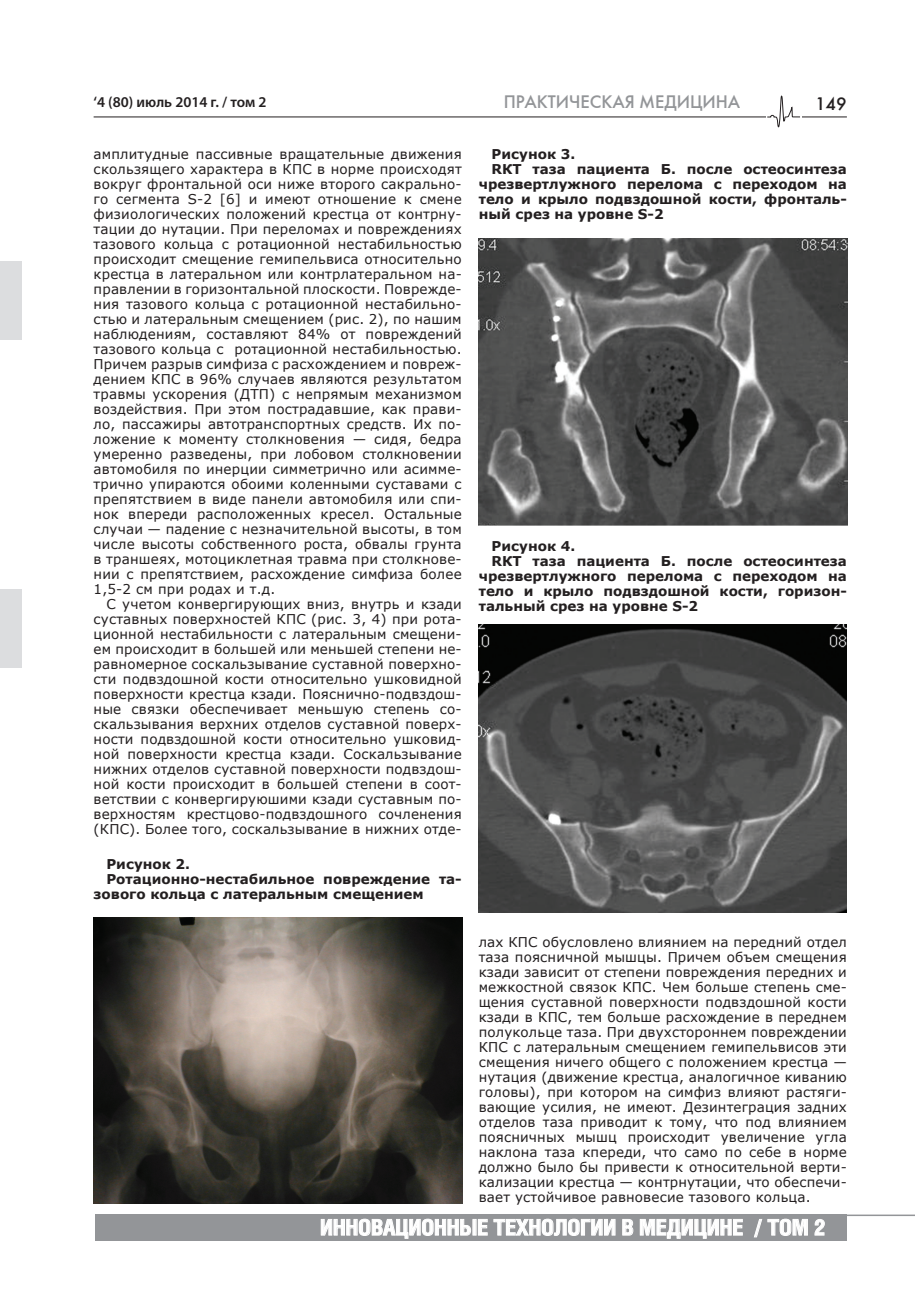
<style>
.page{position:relative;width:915px;height:1297px;background:#fff}
.page>*{position:absolute;margin:0;border:0;box-sizing:border-box;transform-origin:0 0}
.t1{font:700 21.75px "Helios Cond";color:#fff;scale:1.05 1}
.t2{font:18px "Futuris C";color:#939598}
.t3{font:18px "Futuris C";color:#231f20}
.t4{font:600 15px "Myriad Pro";color:#231f20}
.t5{font:13.5px/15px "Verdana";letter-spacing:.01em;color:#231f20;text-align:justify}
.t6{font:700 13.5px "Verdana";color:#231f20}
</style>
<div class="page">
<hr style="left:94px;top:117px;width:752px;height:1px;background:#231f20">
<div style="left:95px;top:1215px;width:751px;height:26px;background:#939598"></div>
<svg style="left:321px;top:1219px;width:166px;height:19px"></svg>
<svg style="left:493px;top:1219px;width:122px;height:17px"></svg>
<svg style="left:622px;top:1219px;width:11px;height:16px"></svg>
<svg style="left:639px;top:1219px;width:103px;height:19px"></svg>
<svg style="left:754px;top:1219px;width:7px;height:18px"></svg>
<svg style="left:767px;top:1218px;width:40px;height:18px"></svg>
<svg style="left:814px;top:1219px;width:10px;height:16px"></svg>
<hr style="left:645px;top:1214px;width:269px;height:2px;background:#939598">
<div style="left:765px;top:95px;width:35px;height:33px;background:#fff"></div>
<svg style="left:767px;top:95px;width:33px;height:32px"></svg>
<div style="left:0;top:589px;width:21px;height:79px;background:#dcdddf"></div>
<div style="left:0;top:261px;width:21px;height:79px;background:#dcdddf"></div>
<img style="left:94px;top:917px;width:368px;height:286px">
<img style="left:478px;top:238px;width:368px;height:287px">
<img style="left:478px;top:624px;width:368px;height:288px">
<p class="t4" style="left:94px;top:92px;width:174px">‘4 (80) июль 2014 г. / том 2</p>
<p class="t5" style="left:94px;top:147px;width:369px">амплитудные пассивные вращательные движения скользящего характера в КПС в норме происходят вокруг фронтальной оси ниже второго сакрально&shy;го сегмента S-2 [6] и имеют отношение к смене физиологических положений крестца от контрну&shy;тации до нутации. При переломах и повреждениях тазового кольца с ротационной нестабильностью происходит смещение гемипельвиса относительно крестца в латеральном или контрлатеральном на&shy;правлении в горизонтальной плоскости. Поврежде&shy;ния тазового кольца с ротационной нестабильно&shy;стью и латеральным смещением (рис. 2), по нашим наблюдениям, составляют 84% от повреждений тазового кольца с ротационной нестабильностью.<br>Причем разрыв симфиза с расхождением и повреж&shy;дением КПС в 96% случаев являются результатом травмы ускорения (ДТП) с непрямым механизмом воздействия. При этом пострадавшие, как прави&shy;ло, пассажиры автотранспортных средств. Их по&shy;ложение к моменту столкновения — сидя, бедра умеренно разведены, при лобовом столкновении автомобиля по инерции симметрично или асимме&shy;трично упираются обоими коленными суставами с препятствием в виде панели автомобиля или спи&shy;нок впереди расположенных кресел. Остальные случаи — падение с незначительной высоты, в том числе высоты собственного роста, обвалы грунта в траншеях, мотоциклетная травма при столкнове&shy;нии с препятствием, расхождение симфиза более 1,5-2 см при родах и т.д.</p>
<p class="t5" style="left:94px;top:597px;width:369px;text-indent:13px">С учетом конвергирующих вниз, внутрь и кзади суставных поверхностей КПС (рис. 3, 4) при рота&shy;ционной нестабильности с латеральным смещени&shy;ем происходит в большей или меньшей степени не&shy;равномерное соскальзывание суставной поверхно&shy;сти подвздошной кости относительно ушковидной поверхности крестца кзади. Пояснично-подвздош&shy;ные связки обеспечивает меньшую степень со&shy;скальзывания верхних отделов суставной поверх&shy;ности подвздошной кости относительно ушковид&shy;ной поверхности крестца кзади. Соскальзывание нижних отделов суставной поверхности подвздош&shy;ной кости происходит в большей степени в соот&shy;ветствии с конвергируюшими кзади суставным по&shy;верхностям крестцово-подвздошного сочленения (КПС). Более того, соскальзывание в нижних отде-</p>
<p class="t6" style="left:106px;top:855px;width:85px">Рисунок 2.</p>
<p class="t6" style="left:106px;top:870px;width:357px">Ротационно-нестабильное повреждение та-</p>
<p class="t6" style="left:94px;top:885px;width:331px">зового кольца с латеральным смещением</p>
<h2 class="t2" style="left:503px;top:91px;width:238px">ПРАКТИЧЕСКАЯ МЕДИЦИНА</h2>
<h2 class="t3" style="left:814px;top:93px;width:33px">149</h2>
<p class="t6" style="left:491px;top:145px;width:85px">Рисунок 3.</p>
<p class="t6" style="left:491px;top:160px;width:357px">RКТ таза пациента Б. после остеосинтеза</p>
<p class="t6" style="left:478px;top:175px;width:369px">чрезвертлужного перелома с переходом на</p>
<p class="t6" style="left:478px;top:190px;width:369px">тело и крыло подвздошной кости, фронталь-</p>
<p class="t6" style="left:478px;top:205px;width:186px">ный срез на уровне S-2</p>
<p class="t6" style="left:491px;top:536px;width:85px">Рисунок 4.</p>
<p class="t6" style="left:491px;top:551px;width:357px">RКТ таза пациента Б. после остеосинтеза</p>
<p class="t6" style="left:478px;top:566px;width:369px">чрезвертлужного перелома с переходом на</p>
<p class="t6" style="left:478px;top:581px;width:369px">тело и крыло подвздошной кости, горизон-</p>
<p class="t6" style="left:478px;top:596px;width:221px">тальный срез на уровне S-2</p>
<p class="t5" style="left:478px;top:934px;width:369px">лах КПС обусловлено влиянием на передний отдел таза поясничной мышцы. Причем объем смещения кзади зависит от степени повреждения передних и межкостной связок КПС. Чем больше степень сме&shy;щения суставной поверхности подвздошной кости кзади в КПС, тем больше расхождение в переднем полукольце таза. При двухстороннем повреждении КПС с латеральным смещением гемипельвисов эти смещения ничего общего с положением крестца — нутация (движение крестца, аналогичное киванию головы), при котором на симфиз влияют растяги&shy;вающие усилия, не имеют. Дезинтеграция задних отделов таза приводит к тому, что под влиянием поясничных мышц происходит увеличение угла наклона таза кпереди, что само по себе в норме должно было бы привести к относительной верти&shy;кализации крестца — контрнутации, что обеспечи&shy;вает устойчивое равновесие тазового кольца.</p>
<h1 class="t1" style="left:320px;top:1214px;width:440px">инновационные технологии в медицине / ТОМ</h1>
<h1 class="t1" style="left:813px;top:1214px;width:12px">2</h1>
</div>
